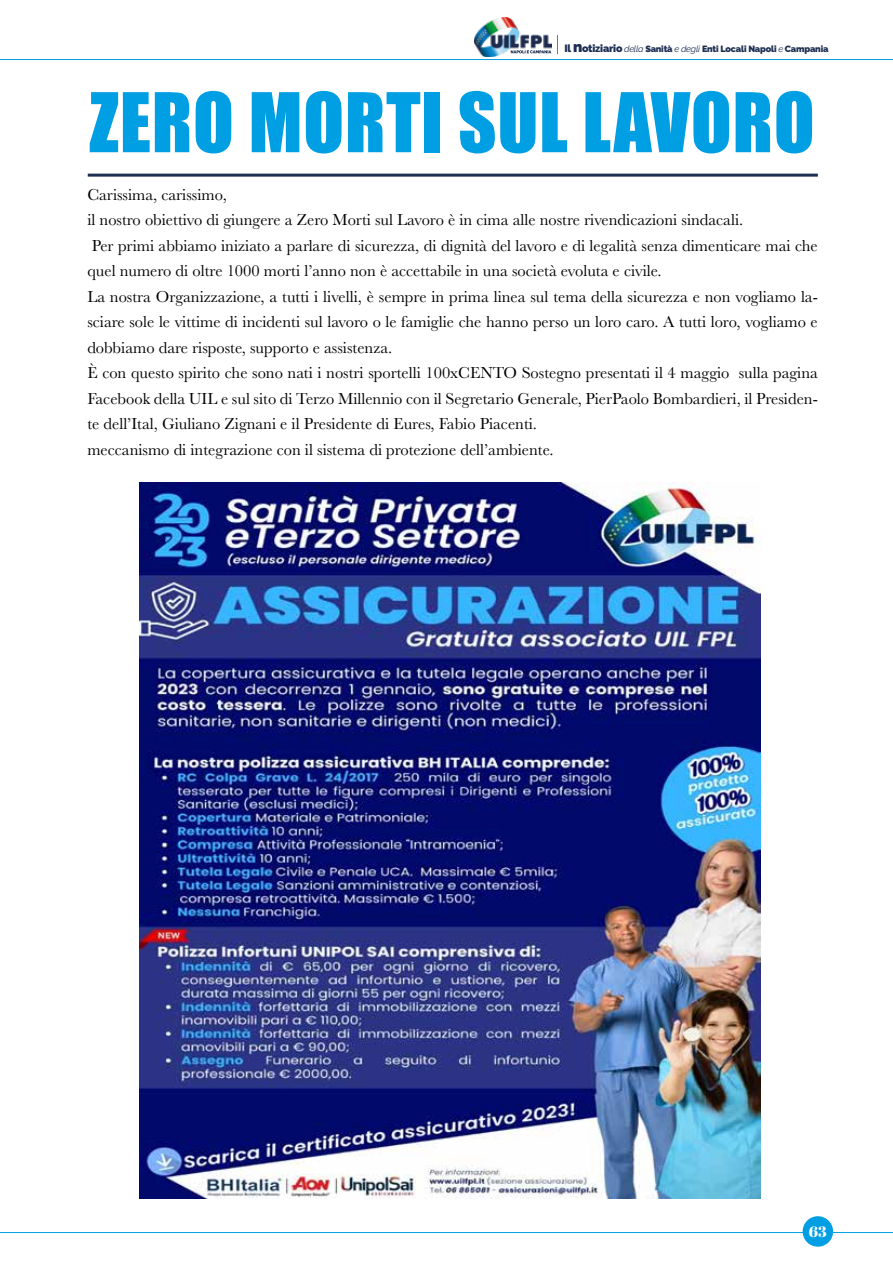
<style>
.page{position:relative;width:893px;height:1263px;background:#fff}
.page>*{position:absolute;margin:0;border:0;box-sizing:border-box;transform-origin:0 0}
.t1{font:76.05px "Impact";letter-spacing:.01em;color:#009fe3}
.t2{font:16.5px/25.5px "Baskerville";color:#000}
.t3{font:15px "Abril Fatface";color:#fff}
.t4{font:900 9px "Raleway";letter-spacing:-.02em;color:#1c2e52}
.s1{font-size:10.5px}
.s2{font-size:15px}
.s3{font-weight:400;font-style:italic}
</style>
<div class="page">
<img style="left:475px;top:18px;width:76px;height:39px">
<svg style="left:557px;top:35px;width:1px;height:18px"></svg>
<hr style="left:0;top:59px;width:893px;height:1px;background:#009fe3">
<hr style="left:0;top:1232px;width:893px;height:1px;background:#009fe3">
<div style="left:803px;top:1217px;width:29px;height:29px;background:#009fe3;border-radius:50%"></div>
<div style="left:803px;top:1216px;width:30px;height:31px;border:2px solid #009fe3;border-radius:50%"></div>
<hr style="left:88px;top:174px;width:730px;height:3px;background:#1c2e52">
<img style="left:139px;top:483px;width:621px;height:715px">
<p class="t4" style="left:564px;top:44px;width:265px"><span class="s1">Il</span> <span class="s2">n</span><span class="s1">otiziario</span> <span class="s3">della</span> Sanità <span class="s3">e degli</span> Enti Locali Napoli <span class="s3">e</span> Campania</p>
<h1 class="t1" style="left:89px;top:63px;width:727px">ZERO MORTI SUL LAVORO</h1>
<p class="t2" style="left:87px;top:182px;width:732px">Carissima, carissimo,<br>il nostro obiettivo di giungere a Zero Morti sul Lavoro è in cima alle nostre rivendicazioni sindacali.<br>Per primi abbiamo iniziato a parlare di sicurezza, di dignità del lavoro e di legalità senza dimenticare mai che quel numero di oltre 1000 morti l’anno non è accettabile in una società evoluta e civile.<br>La nostra Organizzazione, a tutti i livelli, è sempre in prima linea sul tema della sicurezza e non vogliamo la&shy;sciare sole le vittime di incidenti sul lavoro o le famiglie che hanno perso un loro caro. A tutti loro, vogliamo e dobbiamo dare risposte, supporto e assistenza.<br>È con questo spirito che sono nati i nostri sportelli 100xCENTO Sostegno presentati il 4 maggio sulla pagina Facebook della UIL e sul sito di Terzo Millennio con il Segretario Generale, PierPaolo Bombardieri, il Presiden&shy;te dell’Ital, Giuliano Zignani e il Presidente di Eures, Fabio Piacenti.<br>meccanismo di integrazione con il sistema di protezione dell’ambiente.</p>
<p class="t3" style="left:809px;top:1221px;width:19px">63</p>
</div>
